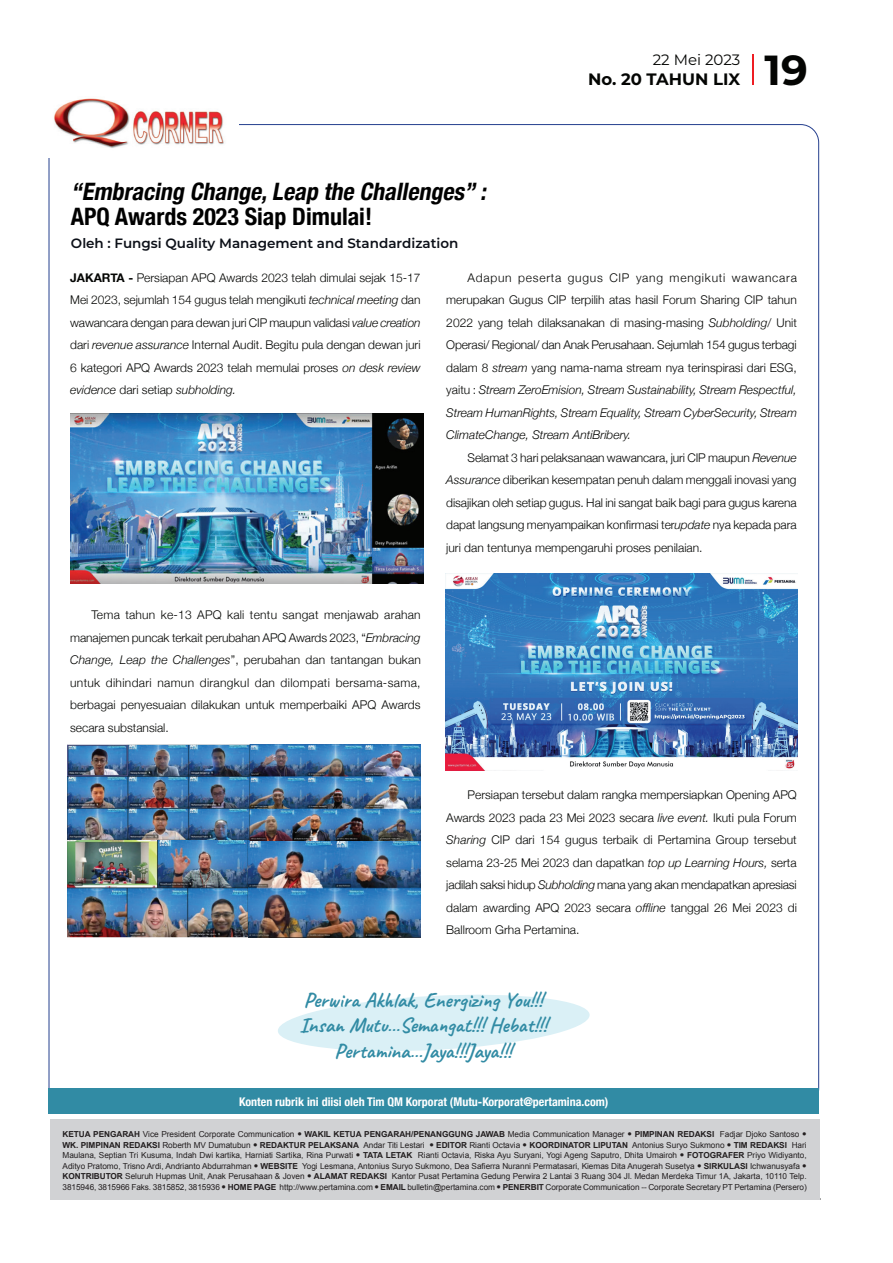
<style>
.page{position:relative;width:893px;height:1263px;background:#fff}
.page>*{position:absolute;margin:0;border:0;box-sizing:border-box;transform-origin:0 0}
.t1{font:700 42px "Montserrat";color:#040503}
.t2{font:italic 700 condensed 24px "Helvetica Neue";color:#000}
.t3{font:700 condensed 24px "Helvetica Neue";color:#000}
.t4{font:21.15px/25.3px "Caveat";color:#318ba4;text-align:center}
.t5{font:700 16.5px "Montserrat";color:#040503}
.t6{font:15px "Montserrat";color:#040503}
.t7{font:600 13.5px "Montserrat";color:#0c1018}
.t8{font:300 12px/22.5px "Helvetica Neue";color:#040503;text-align:justify}
.t9{font:700 condensed 12px "Helvetica Neue";color:#fff}
.t10{font:8.25px/10.5px "Arial";letter-spacing:-.01em;color:#231f20;text-align:justify}
.s1{font-weight:700}
.s2{font-style:italic}
.s3{font-family:"Helvetica Neue";font-weight:300;font-size:9px}
</style>
<div class="page">
<hr style="left:752px;top:54px;width:2px;height:31px;background:#ee1d23">
<hr style="left:578px;top:1199px;width:243px;height:1px;background:#040503">
<div style="left:49px;top:1089px;width:770px;height:25px;background:#318ba4"></div>
<div style="left:50px;top:1119px;width:769px;height:80px;background:#d1d2d4"></div>
<svg style="left:278px;top:994px;width:312px;height:57px"></svg>
<img style="left:54px;top:98px;width:170px;height:50px">
<img style="left:70px;top:413px;width:353px;height:170px">
<img style="left:68px;top:745px;width:353px;height:192px">
<img style="left:446px;top:573px;width:351px;height:197px">
<p class="t6" style="left:653px;top:50px;width:89px">22 Mei 2023</p>
<h3 class="t5" style="left:588px;top:67px;width:154px">No. 20 TAHUN LIX</h3>
<h1 class="t1" style="left:765px;top:40px;width:45px">19</h1>
<h2 class="t2" style="left:71px;top:171px;width:423px">“Embracing Change,Leap theChallenges”:</h2>
<h2 class="t3" style="left:71px;top:197px;width:303px">APQ Awards 2023 Siap Dimulai!</h2>
<p class="t7" style="left:71px;top:233px;width:389px">Oleh : Fungsi Quality Management and Standardization</p>
<p class="t8" style="left:70px;top:265px;width:352px"><span class="s1">JAKARTA -</span> Persiapan APQ Awards 2023 telah dimulai sejak 15-17<br>Mei 2023, sejumlah 154 gugus telah mengikuti <span class="s2">technical meeting</span> dan wawancara dengan para dewan juri CIP maupun validasi <span class="s2">value creation </span>dari <span class="s2">revenue assurance</span> Internal Audit. Begitu pula dengan dewan juri 6 kategori APQ Awards 2023 telah memulai proses <span class="s2">on desk review evidence</span> dari setiap <span class="s2">subholding.</span></p>
<p class="t8" style="left:446px;top:265px;width:352px;text-indent:21px">Adapun peserta gugus CIP yang mengikuti wawancara merupakan Gugus CIP terpilih atas hasil Forum Sharing CIP tahun 2022 yang telah dilaksanakan di masing-masing <span class="s2">Subholding</span>/ Unit Operasi/ Regional/ dan Anak Perusahaan. Sejumlah 154 gugus terbagi dalam 8 <span class="s2">stream</span> yang nama-nama stream nya terinspirasi dari ESG, yaitu : <span class="s2">Stream ZeroEmision, Stream Sustainability, Stream Respectful, Stream HumanRights, Stream Equality, Stream CyberSecurity, Stream ClimateChange, Stream AntiBribery.</span></p>
<p class="t8" style="left:446px;top:445px;width:352px;text-indent:21px">Selamat 3 hari pelaksanaan wawancara, juri CIP maupun <span class="s2">Revenue Assurance</span> diberikan kesempatan penuh dalam menggali inovasi yang disajikan oleh setiap gugus. Hal ini sangat baik bagi para gugus karena dapat langsung menyampaikan konfirmasi ter<span class="s2">update</span> nya kepada para juri dan tentunya mempengaruhi proses penilaian.</p>
<p class="t8" style="left:70px;top:603px;width:352px;text-indent:21px">Tema tahun ke-13 APQ kali tentu sangat menjawab arahan manajemen puncak terkait perubahan APQ Awards 2023, “<span class="s2">Embracing Change, Leap the Challenges</span>”, perubahan dan tantangan bukan untuk dihindari namun dirangkul dan dilompati bersama-sama, berbagai penyesuaian dilakukan untuk memperbaiki APQ Awards secara substansial.</p>
<p class="t8" style="left:446px;top:783px;width:352px;text-indent:21px">Persiapan tersebut dalam rangka mempersiapkan Opening APQ Awards 2023 pada 23 Mei 2023 secara <span class="s2">live event.</span> Ikuti pula Forum <span class="s2">Sharing</span> CIP dari 154 gugus terbaik di Pertamina Group tersebut selama 23-25 Mei 2023 dan dapatkan <span class="s2">top up Learning Hours,</span> serta jadilah saksi hidup <span class="s2">Subholding</span> mana yang akan mendapatkan apresiasi dalam awarding APQ 2023 secara <span class="s2">offline</span> tanggal 26 Mei 2023 di Ballroom Grha Pertamina.</p>
<h3 class="t4" style="left:299px;top:987px;width:249px">Perwira Akhlak, Energizing You!!!<br>Insan Mutu…Semangat!!! Hebat!!!<br>Pertamina…Jaya!!!Jaya!!!</h3>
<p class="t9" style="left:239px;top:1091px;width:371px">Konten rubrik ini diisi oleh Tim QM Korporat (Mutu-Korporat@pertamina.com)</p>
<p class="t10" style="left:63px;top:1129px;width:746px"><span class="s1">KETUA PENGARAH</span> Vice President Corporate Communication <span class="s3">•</span> <span class="s1">WAKIL KETUA PENGARAH/PENANGGUNG JAWAB</span> Media Communication Manager <span class="s3">•</span> <span class="s1">PIMPINAN REDAKSI</span> Fadjar Djoko Santoso <span class="s3">• </span><span class="s1">WK. PIMPINAN REDAKSI</span> Roberth MV Dumatubun <span class="s3">•</span> <span class="s1">REDAKTUR PELAKSANA</span> Andar Titi Lestari <span class="s3">•</span> <span class="s1">EDITOR</span> Rianti Octavia <span class="s3">•</span> <span class="s1">KOORDINATOR LIPUTAN</span> Antonius Suryo Sukmono <span class="s3">•</span> <span class="s1">TIM REDAKSI</span> Hari Maulana, Septian Tri Kusuma, Indah Dwi kartika, Harniati Sartika, Rina Purwati <span class="s3">•</span> <span class="s1">TATA LETAK</span> Rianti Octavia, Riska Ayu Suryani, Yogi Ageng Saputro, Dhita Umairoh <span class="s3">•</span> <span class="s1">FOTOGRAFER</span> Priyo Widiyanto, Adityo Pratomo, Trisno Ardi, Andrianto Abdurrahman <span class="s3">•</span> <span class="s1">WEBSITE</span> Yogi Lesmana, Antonius Suryo Sukmono, Dea Safierra Nuranni Permatasari, Kiemas Dita Anugerah Susetya <span class="s3">•</span> <span class="s1">SIRKULASI</span> Ichwanusyafa <span class="s3">• </span><span class="s1">KONTRIBUTOR</span> Seluruh Hupmas Unit, Anak Perusahaan &amp; Joven <span class="s3">•</span> <span class="s1">ALAMAT REDAKSI</span> Kantor Pusat Pertamina Gedung Perwira 2 Lantai 3 Ruang 304 Jl. Medan Merdeka Timur 1A, Jakarta, 10110 Telp.<br>3815946, 3815966 Faks. 3815852, 3815936 <span class="s3">•</span> <span class="s1">HOME PAGE</span> http://www.pertamina.com <span class="s3">•</span> <span class="s1">EMAIL</span> bulletin@pertamina.com <span class="s3">•</span> <span class="s1">PENERBIT</span> Corporate Communication -- Corporate Secretary PT Pertamina (Persero)</p>
</div>
